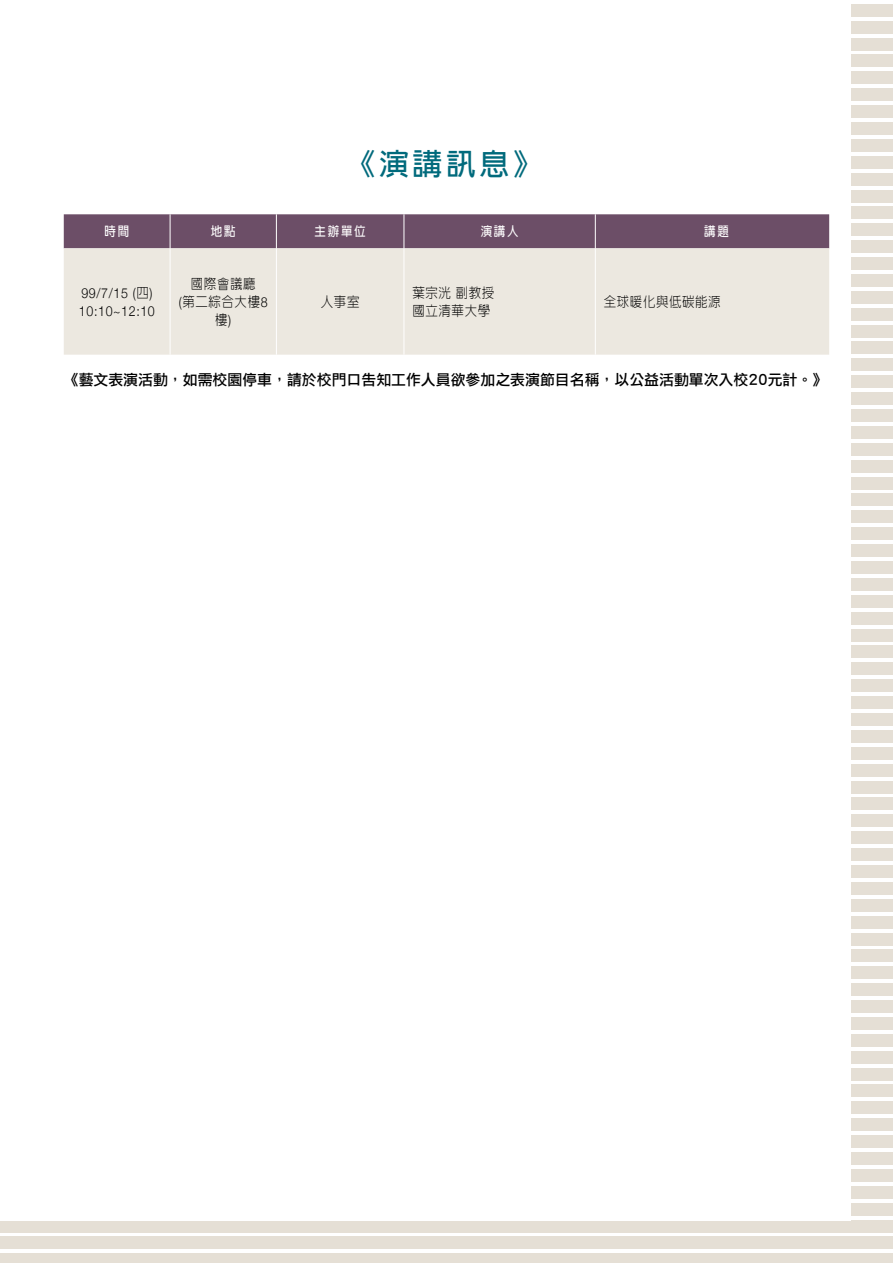
<style>
.page{position:relative;width:893px;height:1263px;background:#fff}
.page>*{position:absolute;margin:0;border:0;box-sizing:border-box;transform-origin:0 0}
.t1{font:700 29.7px "AR New Hei B5";color:#006a7c}
.t2{font:14.85px "Li Hei Pro";color:#000}
.t3{font:300 13.8px/18.1px "AR New Hei B5";letter-spacing:.05em;color:#000;text-align:center;scale:.9 1}
.t4{font:300 13.8px/18.1px "Helvetica Neue";letter-spacing:.05em;color:#000;scale:.9 1}
.t5{font:700 12.75px "AR New Hei B5";letter-spacing:.15em;color:#fff;scale:.9 1}
.s1{font-family:"AR New Hei B5"}
.s2{font-family:"Helvetica Neue"}
</style>
<div class="page">
<div style="left:0;top:105px;width:893px;height:13px;background:#e5dfd5"></div>
<div style="left:0;top:122px;width:893px;height:13px;background:#e5dfd5"></div>
<div style="left:0;top:139px;width:893px;height:12px;background:#e5dfd5"></div>
<div style="left:0;top:156px;width:893px;height:12px;background:#e5dfd5"></div>
<div style="left:0;top:173px;width:893px;height:12px;background:#e5dfd5"></div>
<div style="left:0;top:190px;width:893px;height:12px;background:#e5dfd5"></div>
<div style="left:0;top:207px;width:893px;height:12px;background:#e5dfd5"></div>
<div style="left:0;top:224px;width:893px;height:12px;background:#e5dfd5"></div>
<div style="left:0;top:89px;width:893px;height:12px;background:#e5dfd5"></div>
<div style="left:0;top:72px;width:893px;height:12px;background:#e5dfd5"></div>
<div style="left:0;top:55px;width:893px;height:12px;background:#e5dfd5"></div>
<div style="left:0;top:38px;width:893px;height:12px;background:#e5dfd5"></div>
<div style="left:0;top:21px;width:893px;height:12px;background:#e5dfd5"></div>
<div style="left:0;top:4px;width:893px;height:12px;background:#e5dfd5"></div>
<div style="left:0;top:241px;width:893px;height:12px;background:#e5dfd5"></div>
<div style="left:0;top:409px;width:893px;height:13px;background:#e5dfd5"></div>
<div style="left:0;top:426px;width:893px;height:12px;background:#e5dfd5"></div>
<div style="left:0;top:443px;width:893px;height:12px;background:#e5dfd5"></div>
<div style="left:0;top:460px;width:893px;height:12px;background:#e5dfd5"></div>
<div style="left:0;top:477px;width:893px;height:12px;background:#e5dfd5"></div>
<div style="left:0;top:494px;width:893px;height:12px;background:#e5dfd5"></div>
<div style="left:0;top:511px;width:893px;height:12px;background:#e5dfd5"></div>
<div style="left:0;top:528px;width:893px;height:12px;background:#e5dfd5"></div>
<div style="left:0;top:392px;width:893px;height:13px;background:#e5dfd5"></div>
<div style="left:0;top:376px;width:893px;height:12px;background:#e5dfd5"></div>
<div style="left:0;top:359px;width:893px;height:12px;background:#e5dfd5"></div>
<div style="left:0;top:342px;width:893px;height:12px;background:#e5dfd5"></div>
<div style="left:0;top:325px;width:893px;height:12px;background:#e5dfd5"></div>
<div style="left:0;top:308px;width:893px;height:12px;background:#e5dfd5"></div>
<div style="left:0;top:291px;width:893px;height:12px;background:#e5dfd5"></div>
<div style="left:0;top:274px;width:893px;height:13px;background:#e5dfd5"></div>
<div style="left:0;top:257px;width:893px;height:13px;background:#e5dfd5"></div>
<div style="left:0;top:1220px;width:893px;height:12px;background:#e5dfd5"></div>
<div style="left:0;top:1237px;width:893px;height:12px;background:#e5dfd5"></div>
<div style="left:0;top:1254px;width:893px;height:9px;background:#e5dfd5"></div>
<div style="left:0;top:916px;width:893px;height:12px;background:#e5dfd5"></div>
<div style="left:0;top:1085px;width:893px;height:12px;background:#e5dfd5"></div>
<div style="left:0;top:1102px;width:893px;height:12px;background:#e5dfd5"></div>
<div style="left:0;top:1118px;width:893px;height:13px;background:#e5dfd5"></div>
<div style="left:0;top:1135px;width:893px;height:13px;background:#e5dfd5"></div>
<div style="left:0;top:1152px;width:893px;height:13px;background:#e5dfd5"></div>
<div style="left:0;top:1169px;width:893px;height:12px;background:#e5dfd5"></div>
<div style="left:0;top:1186px;width:893px;height:12px;background:#e5dfd5"></div>
<div style="left:0;top:1203px;width:893px;height:12px;background:#e5dfd5"></div>
<div style="left:0;top:1068px;width:893px;height:12px;background:#e5dfd5"></div>
<div style="left:0;top:1051px;width:893px;height:12px;background:#e5dfd5"></div>
<div style="left:0;top:1034px;width:893px;height:12px;background:#e5dfd5"></div>
<div style="left:0;top:1017px;width:893px;height:12px;background:#e5dfd5"></div>
<div style="left:0;top:1000px;width:893px;height:13px;background:#e5dfd5"></div>
<div style="left:0;top:983px;width:893px;height:13px;background:#e5dfd5"></div>
<div style="left:0;top:967px;width:893px;height:12px;background:#e5dfd5"></div>
<div style="left:0;top:950px;width:893px;height:12px;background:#e5dfd5"></div>
<div style="left:0;top:933px;width:893px;height:12px;background:#e5dfd5"></div>
<div style="left:0;top:848px;width:893px;height:13px;background:#e5dfd5"></div>
<div style="left:0;top:865px;width:893px;height:12px;background:#e5dfd5"></div>
<div style="left:0;top:882px;width:893px;height:12px;background:#e5dfd5"></div>
<div style="left:0;top:899px;width:893px;height:12px;background:#e5dfd5"></div>
<div style="left:0;top:544px;width:893px;height:13px;background:#e5dfd5"></div>
<div style="left:0;top:713px;width:893px;height:13px;background:#e5dfd5"></div>
<div style="left:0;top:730px;width:893px;height:12px;background:#e5dfd5"></div>
<div style="left:0;top:747px;width:893px;height:12px;background:#e5dfd5"></div>
<div style="left:0;top:764px;width:893px;height:12px;background:#e5dfd5"></div>
<div style="left:0;top:781px;width:893px;height:12px;background:#e5dfd5"></div>
<div style="left:0;top:798px;width:893px;height:12px;background:#e5dfd5"></div>
<div style="left:0;top:815px;width:893px;height:12px;background:#e5dfd5"></div>
<div style="left:0;top:831px;width:893px;height:13px;background:#e5dfd5"></div>
<div style="left:0;top:696px;width:893px;height:13px;background:#e5dfd5"></div>
<div style="left:0;top:679px;width:893px;height:13px;background:#e5dfd5"></div>
<div style="left:0;top:663px;width:893px;height:12px;background:#e5dfd5"></div>
<div style="left:0;top:646px;width:893px;height:12px;background:#e5dfd5"></div>
<div style="left:0;top:629px;width:893px;height:12px;background:#e5dfd5"></div>
<div style="left:0;top:612px;width:893px;height:12px;background:#e5dfd5"></div>
<div style="left:0;top:595px;width:893px;height:12px;background:#e5dfd5"></div>
<div style="left:0;top:578px;width:893px;height:12px;background:#e5dfd5"></div>
<div style="left:0;top:561px;width:893px;height:13px;background:#e5dfd5"></div>
<div style="left:0;top:0;width:850px;height:1220px;background:#fff"></div>
<div style="left:64px;top:214px;width:765px;height:34px;background:#6c4e67"></div>
<div style="left:64px;top:248px;width:765px;height:107px;background:#ece8e0"></div>
<hr style="left:170px;top:214px;width:1px;height:34px;background:#fff">
<hr style="left:276px;top:214px;width:1px;height:34px;background:#fff">
<hr style="left:404px;top:214px;width:1px;height:34px;background:#fff">
<hr style="left:595px;top:214px;width:1px;height:34px;background:#fff">
<hr style="left:170px;top:248px;width:1px;height:107px;background:#fff">
<hr style="left:276px;top:248px;width:1px;height:107px;background:#fff">
<hr style="left:404px;top:248px;width:1px;height:107px;background:#fff">
<hr style="left:595px;top:248px;width:1px;height:107px;background:#fff">
<h1 class="t1" style="left:346px;top:149px;width:199px">《演講訊息》</h1>
<p class="t5" style="left:105px;top:225px;width:29px">時間</p>
<p class="t5" style="left:211px;top:225px;width:29px">地點</p>
<p class="t5" style="left:315px;top:225px;width:58px">主辦單位</p>
<p class="t5" style="left:481px;top:225px;width:44px">演講人</p>
<p class="t5" style="left:704px;top:225px;width:29px">講題</p>
<p class="t4" style="left:79px;top:283px;width:86px">99/7/15 (<span class="s1">四</span>)<br>10:10~12:10</p>
<p class="t3" style="left:179px;top:274px;width:100px">國際會議廳<br><span class="s2">(</span>第二綜合大樓<span class="s2">8</span>樓<span class="s2">)</span></p>
<p class="t3" style="left:321px;top:292px;width:44px">人事室</p>
<p class="t3" style="left:412px;top:283px;width:92px;text-align:left">葉宗洸副教授國立清華大學</p>
<p class="t3" style="left:604px;top:292px;width:131px">全球暖化與低碳能源</p>
<p class="t2" style="left:64px;top:372px;width:765px">《藝文表演活動，如需校園停車，請於校門口告知工作人員欲參加之表演節目名稱，以公益活動單次入校20元計。》</p>
</div>
